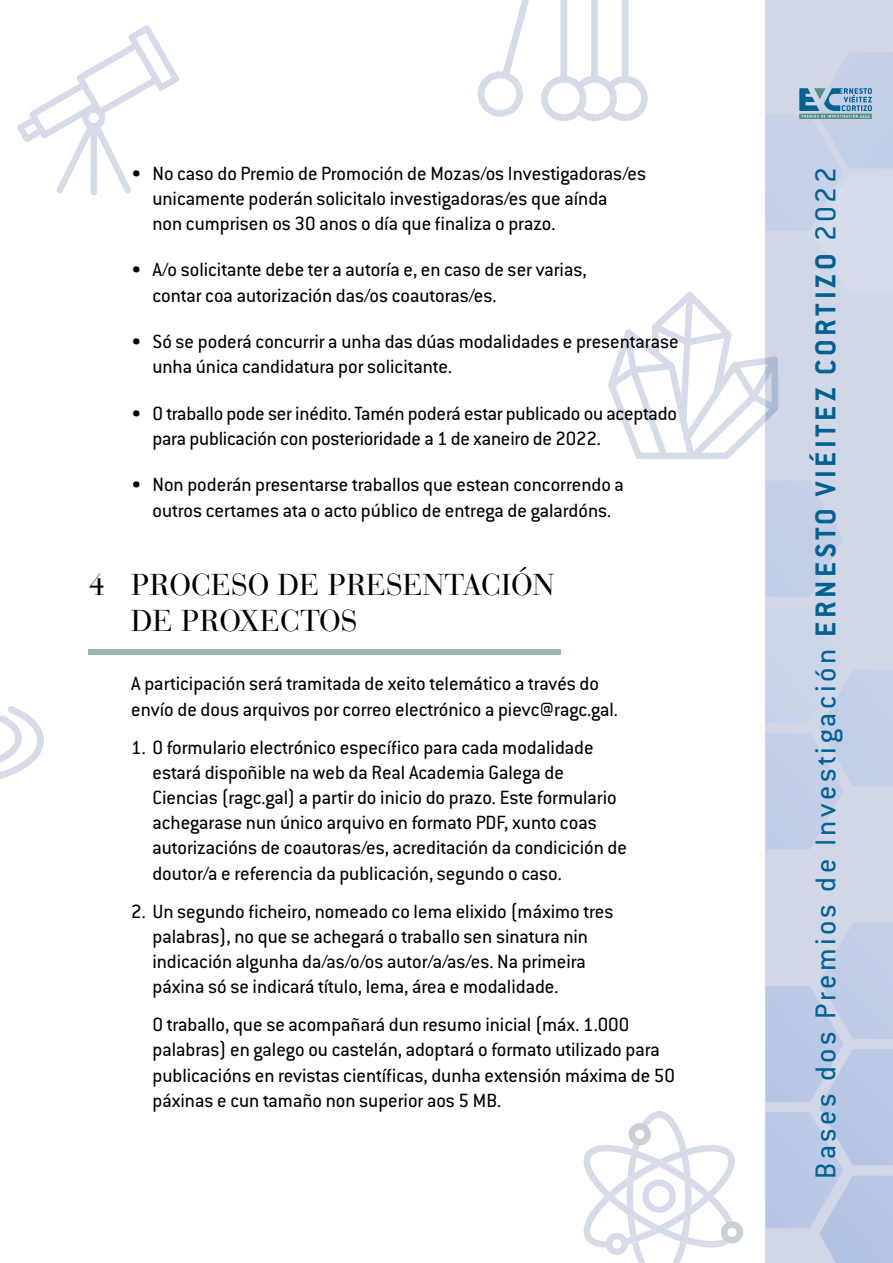
<style>
.page{position:relative;width:893px;height:1263px;background:#fff}
.page>*{position:absolute;margin:0;border:0;box-sizing:border-box;transform-origin:0 0}
.t1{font:31.5px "Conduit ITC Std";letter-spacing:.11em;color:#006193}
.t2{font:30px/36px "Bauer Bodoni Std";color:#000}
.t3{font:21px/25.2px "Conduit ITC Std";color:#000}
.t4{font:700 3.75px "DIN";color:#fff}
.s1{font-weight:700}
</style>
<div class="page">
<div style="left:765px;top:0;width:128px;height:1263px;background:#d1d7e7"></div>
<svg style="left:766px;top:670px;width:127px;height:179px"></svg>
<svg style="left:765px;top:923px;width:128px;height:340px"></svg>
<svg style="left:766px;top:481px;width:77px;height:116px"></svg>
<svg style="left:17px;top:25px;width:162px;height:170px"></svg>
<svg style="left:0;top:706px;width:44px;height:73px"></svg>
<svg style="left:584px;top:1111px;width:159px;height:152px"></svg>
<svg style="left:478px;top:0;width:415px;height:459px"></svg>
<div style="left:89px;top:649px;width:472px;height:6px;background:#9db7b0"></div>
<p class="t3" style="left:152px;top:160px;width:495px;text-indent:-21px">• No caso do Premio de Promoción de Mozas/os Investigadoras/es unicamente poderán solicitalo investigadoras/es que aínda<br>non cumprisen os 30 anos o día que finaliza o prazo.</p>
<p class="t3" style="left:152px;top:257px;width:436px;text-indent:-21px">• A/o solicitante debe ter a autoría e, en caso de ser varias, contar coa autorización das/os coautoras/es.</p>
<p class="t3" style="left:152px;top:328px;width:528px;text-indent:-21px">• Só se poderá concurrir a unha das dúas modalidades e presentarase unha única candidatura por solicitante.</p>
<p class="t3" style="left:152px;top:400px;width:526px;text-indent:-21px">• O traballo pode ser inédito. Tamén poderá estar publicado ou aceptado para publicación con posterioridade a 1 de xaneiro de 2022.</p>
<p class="t3" style="left:131px;top:472px;width:494px;text-align:center">• Non poderán presentarse traballos que estean concorrendo a outros certames ata o acto público de entrega de galardóns.</p>
<h2 class="t2" style="left:131px;top:567px;width:425px;text-indent:-43px">4 PROCESO DE PRESENTACIÓN<br>DE PROXECTOS</h2>
<p class="t3" style="left:131px;top:671px;width:488px">A participación será tramitada de xeito telemático a través do envío de dous arquivos por correo electrónico a pievc@ragc.gal.</p>
<p class="t3" style="left:152px;top:734px;width:476px;text-indent:-21px">1. O formulario electrónico específico para cada modalidade estará dispoñible na web da Real Academia Galega de Ciencias (ragc.gal) a partir do inicio do prazo. Este formulario achegarase nun único arquivo en formato PDF, xunto coas autorizacións de coautoras/es, acreditación da condicición de doutor/a e referencia da publicación, segundo o caso.</p>
<p class="t3" style="left:152px;top:898px;width:463px;text-indent:-21px">2. Un segundo ficheiro, nomeado co lema elixido (máximo tres palabras), no que se achegará o traballo sen sinatura nin indicación algunha da/as/o/os autor/a/as/es. Na primeira páxina só se indicará título, lema, área e modalidade.</p>
<p class="t3" style="left:152px;top:1011px;width:524px">O traballo, que se acompañará dun resumo inicial (máx. 1.000 palabras) en galego ou castelán, adoptará o formato utilizado para publicacións en revistas científicas, dunha extensión máxima de 50 páxinas e cun tamaño non superior aos 5 MB.</p>
<p class="t4" style="left:860px;top:114px;width:11px">2022</p>
<h1 class="t1" style="left:807px;top:1179px;width:1013px;rotate:-90deg">Bases dos Premios de Investigación <span class="s1">ERNESTO VIÉITEZ CORTIZO</span> 2022</h1>
</div>
